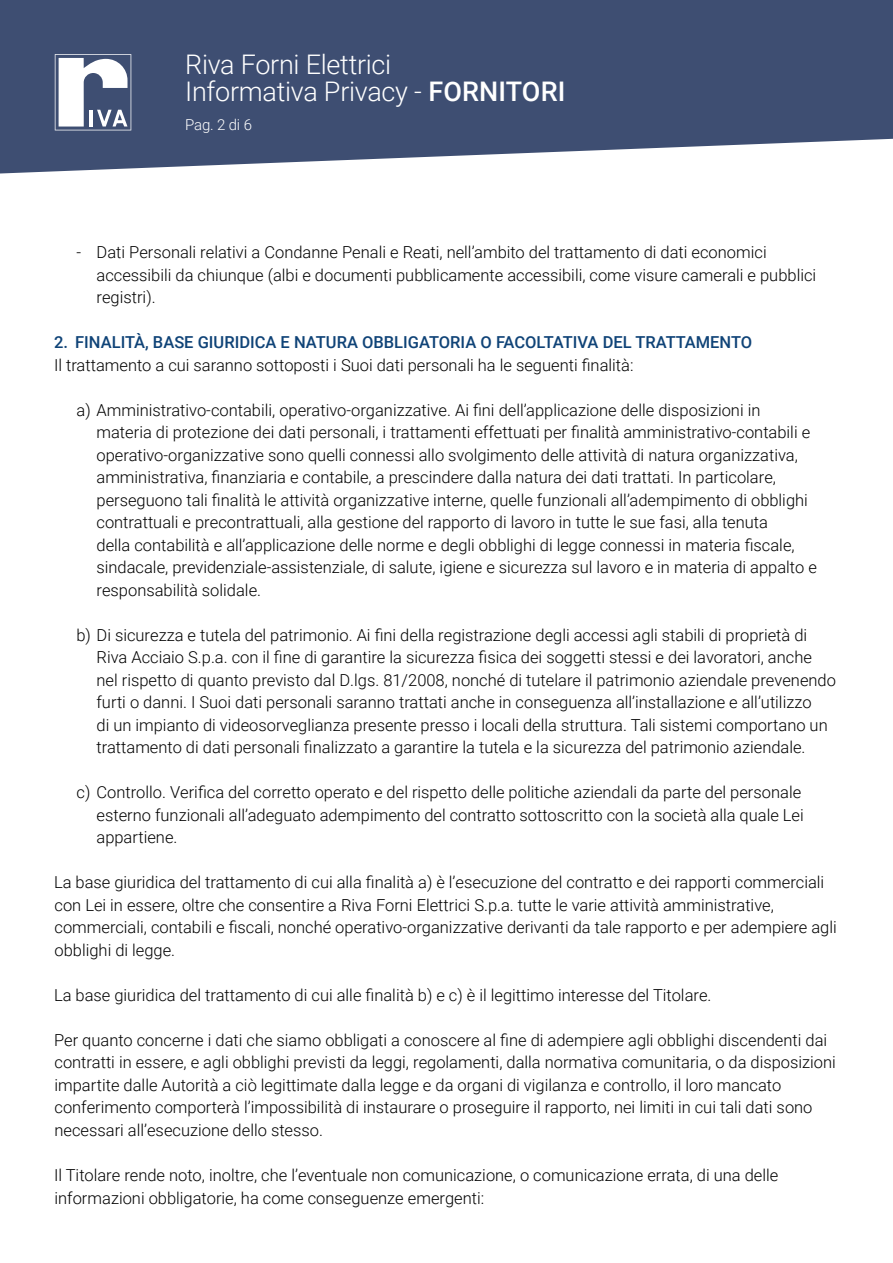
<style>
.page{position:relative;width:893px;height:1263px;background:#fff}
.page>*{position:absolute;margin:0;border:0;box-sizing:border-box;transform-origin:0 0}
.t1{font:300 27px/27px "Roboto";letter-spacing:-.01em;color:#fff}
.t2{font:300 16.5px/22.5px "Roboto";color:#000}
.t3{font:500 16.5px "Roboto";color:#0f4377}
.t4{font:300 15px "Roboto";color:#fff}
.s1{font-weight:500}
</style>
<div class="page">
<svg style="left:0;top:0;width:893px;height:173px;fill:#3e4e72"></svg>
<svg style="left:55px;top:54px;width:76px;height:76px"></svg>
<h1 class="t1" style="left:185px;top:50px;width:382px">Riva Forni Elettrici<br>Informativa Privacy - <span class="s1">FORNITORI</span></h1>
<p class="t4" style="left:185px;top:115px;width:68px">Pag. 2 di 6</p>
<p class="t2" style="left:97px;top:241px;width:721px;text-indent:-20px">- Dati Personali relativi a Condanne Penali e Reati, nell’ambito del trattamento di dati economici accessibili da chiunque (albi e documenti pubblicamente accessibili, come visure camerali e pubblici registri).</p>
<p class="t3" style="left:54px;top:331px;width:700px">2. FINALITÀ, BASE GIURIDICA E NATURA OBBLIGATORIA O FACOLTATIVA DEL TRATTAMENTO</p>
<p class="t2" style="left:54px;top:353px;width:581px">Il trattamento a cui saranno sottoposti i Suoi dati personali ha le seguenti finalità:</p>
<p class="t2" style="left:97px;top:398px;width:722px;text-indent:-20px">a) Amministrativo-contabili, operativo-organizzative. Ai fini dell’applicazione delle disposizioni in materia di protezione dei dati personali, i trattamenti effettuati per finalità amministrativo-contabili e operativo-organizzative sono quelli connessi allo svolgimento delle attività di natura organizzativa, amministrativa, finanziaria e contabile, a prescindere dalla natura dei dati trattati. In particolare, perseguono tali finalità le attività organizzative interne, quelle funzionali all’adempimento di obblighi contrattuali e precontrattuali, alla gestione del rapporto di lavoro in tutte le sue fasi, alla tenuta<br>della contabilità e all’applicazione delle norme e degli obblighi di legge connessi in materia fiscale, sindacale, previdenziale-assistenziale, di salute, igiene e sicurezza sul lavoro e in materia di appalto e responsabilità solidale.</p>
<p class="t2" style="left:97px;top:623px;width:741px;text-indent:-20px">b) Di sicurezza e tutela del patrimonio. Ai fini della registrazione degli accessi agli stabili di proprietà di Riva Acciaio S.p.a. con il fine di garantire la sicurezza fisica dei soggetti stessi e dei lavoratori, anche nel rispetto di quanto previsto dal D.lgs. 81/2008, nonché di tutelare il patrimonio aziendale prevenendo furti o danni. I Suoi dati personali saranno trattati anche in conseguenza all’installazione e all’utilizzo<br>di un impianto di videosorveglianza presente presso i locali della struttura. Tali sistemi comportano un trattamento di dati personali finalizzato a garantire la tutela e la sicurezza del patrimonio aziendale.</p>
<p class="t2" style="left:97px;top:781px;width:709px;text-indent:-20px">c) Controllo. Verifica del corretto operato e del rispetto delle politiche aziendali da parte del personale esterno funzionali all’adeguato adempimento del contratto sottoscritto con la società alla quale Lei appartiene.</p>
<p class="t2" style="left:54px;top:871px;width:784px">La base giuridica del trattamento di cui alla finalità a) è l’esecuzione del contratto e dei rapporti commerciali con Lei in essere, oltre che consentire a Riva Forni Elettrici S.p.a. tutte le varie attività amministrative, commerciali, contabili e fiscali, nonché operativo-organizzative derivanti da tale rapporto e per adempiere agli obblighi di legge.</p>
<p class="t2" style="left:54px;top:983px;width:659px">La base giuridica del trattamento di cui alle finalità b) e c) è il legittimo interesse del Titolare.</p>
<p class="t2" style="left:54px;top:1028px;width:783px">Per quanto concerne i dati che siamo obbligati a conoscere al fine di adempiere agli obblighi discendenti dai contratti in essere, e agli obblighi previsti da leggi, regolamenti, dalla normativa comunitaria, o da disposizioni impartite dalle Autorità a ciò legittimate dalla legge e da organi di vigilanza e controllo, il loro mancato conferimento comporterà l’impossibilità di instaurare o proseguire il rapporto, nei limiti in cui tali dati sono necessari all’esecuzione dello stesso.</p>
<p class="t2" style="left:54px;top:1163px;width:726px">Il Titolare rende noto, inoltre, che l’eventuale non comunicazione, o comunicazione errata, di una delle informazioni obbligatorie, ha come conseguenze emergenti:</p>
</div>
